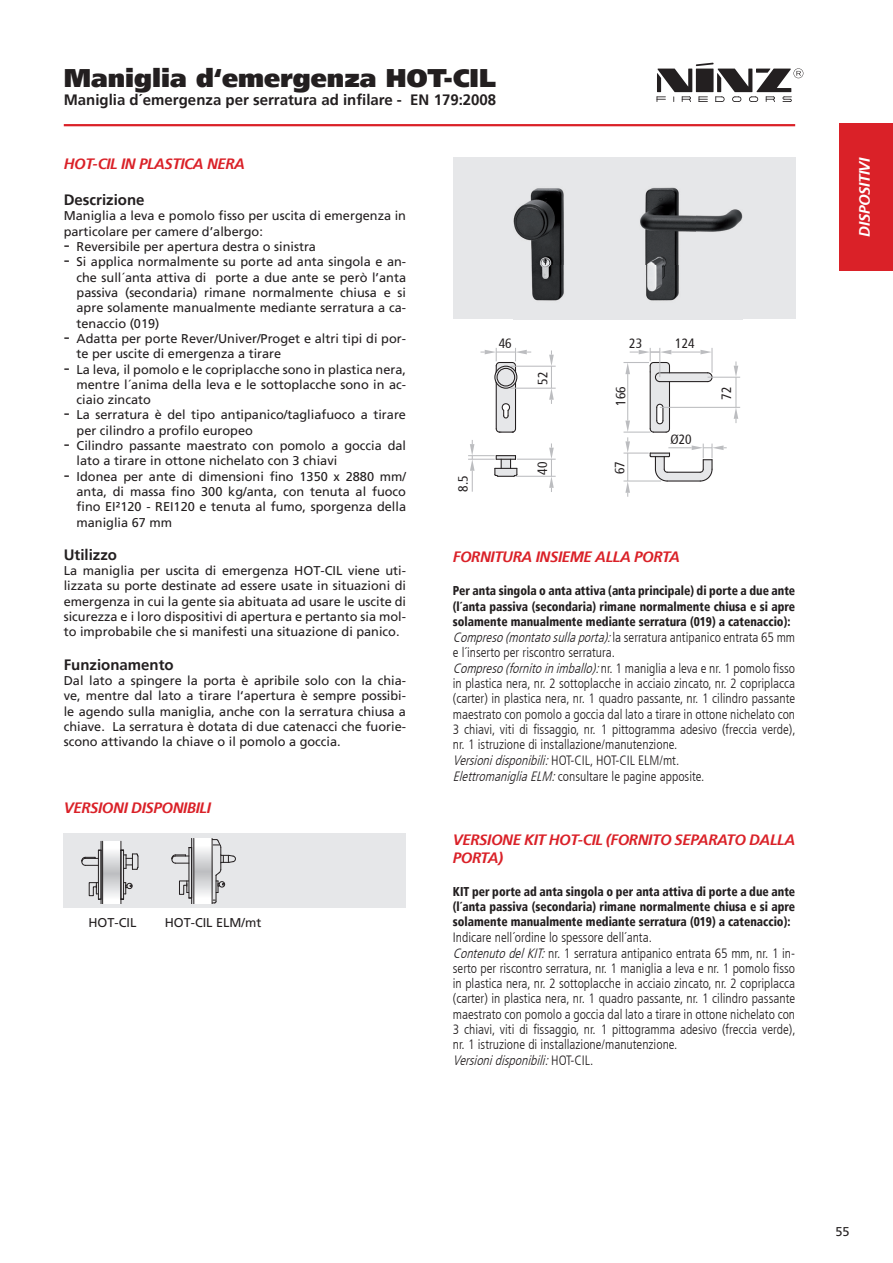
<style>
.page{position:relative;width:893px;height:1263px;background:#fff}
.page>*{position:absolute;margin:0;border:0;box-sizing:border-box;transform-origin:0 0}
.t1{font:900 25.5px "Frutiger";color:#231f20}
.t2{font:italic 700 15px/18px "Frutiger";letter-spacing:-.025em;color:#da2128}
.t3{font:700 15px "Frutiger";color:#231f20}
.t4{font:italic 700 15px "Frutiger";letter-spacing:-.025em;color:#fff}
.t5{font:300 condensed 13.5px/15.5px "Frutiger LT Com";color:#231f20}
.t6{font:condensed 13.5px "Frutiger";color:#231f20}
.t7{font:12.75px/15.3px "Frutiger";color:#231f20;text-align:justify}
.t8{font:900 condensed 12.75px/15.3px "Frutiger LT";color:#231f20;text-align:justify;scale:.92 1}
.s1{font-size:18px}
.s2{font-style:italic}
</style>
<div class="page">
<div style="left:64px;top:834px;width:342px;height:74px;background:#e6e7e9"></div>
<svg style="left:103px;top:841px;width:18px;height:62px"></svg>
<hr style="left:121px;top:841px;width:1px;height:62px;background:#231f20">
<hr style="left:102px;top:841px;width:1px;height:62px;background:#231f20">
<hr style="left:101px;top:841px;width:1px;height:62px;background:#231f20">
<svg style="left:82px;top:849px;width:20px;height:51px"></svg>
<svg style="left:120px;top:849px;width:19px;height:51px"></svg>
<svg style="left:194px;top:839px;width:18px;height:64px"></svg>
<hr style="left:193px;top:838px;width:1px;height:65px;background:#231f20">
<hr style="left:191px;top:838px;width:1px;height:65px;background:#231f20">
<svg style="left:172px;top:847px;width:19px;height:52px"></svg>
<hr style="left:212px;top:838px;width:1px;height:65px;background:#231f20">
<svg style="left:212px;top:839px;width:23px;height:64px"></svg>
<div style="left:453px;top:158px;width:342px;height:161px;background:#e6e7e9"></div>
<img style="left:513px;top:187px;width:230px;height:114px">
<hr style="left:510px;top:366px;width:46px;height:1px;background:#bcbdc0">
<hr style="left:510px;top:388px;width:46px;height:1px;background:#bcbdc0">
<hr style="left:517px;top:459px;width:39px;height:1px;background:#bcbdc0">
<hr style="left:515px;top:476px;width:41px;height:1px;background:#bcbdc0">
<svg style="left:549px;top:350px;width:5px;height:54px"></svg>
<svg style="left:549px;top:443px;width:5px;height:49px"></svg>
<svg style="left:480px;top:348px;width:51px;height:85px"></svg>
<svg style="left:468px;top:440px;width:50px;height:52px"></svg>
<hr style="left:660px;top:407px;width:80px;height:1px;background:#bcbdc0">
<hr style="left:708px;top:377px;width:32px;height:1px;background:#bcbdc0">
<svg style="left:734px;top:408px;width:4px;height:15px"></svg>
<svg style="left:734px;top:361px;width:4px;height:16px"></svg>
<hr style="left:735px;top:377px;width:1px;height:30px;background:#bcbdc0">
<svg style="left:623px;top:348px;width:104px;height:149px"></svg>
<hr style="left:671px;top:351px;width:29px;height:2px;background:#bcbdc0">
<div style="left:839px;top:124px;width:54px;height:147px;background:#da2128"></div>
<hr style="left:64px;top:124px;width:731px;height:2px;background:#da2128">
<svg style="left:657px;top:63px;width:146px;height:39px"></svg>
<h1 class="t1" style="left:64px;top:62px;width:434px">Maniglia d‘emergenza HOT-CIL</h1>
<p class="t3" style="left:64px;top:91px;width:434px">Maniglia d´emergenza per serratura ad infilare - EN 179:2008</p>
<p class="t2" style="left:64px;top:155px;width:183px">HOT-CIL IN PLASTICA NERA</p>
<p class="t3" style="left:64px;top:191px;width:82px">Descrizione</p>
<p class="t7" style="left:64px;top:208px;width:344px">Maniglia a leva e pomolo fisso per uscita di emergenza in particolare per camere d’albergo:</p>
<p class="t7" style="left:64px;top:239px;width:254px"><span class="s1">-</span> Reversibile per apertura destra o sinistra</p>
<p class="t7" style="left:77px;top:254px;width:331px;text-indent:-13px"><span class="s1">-</span> Si applica normalmente su porte ad anta singola e an&shy;che sull´anta attiva di porte a due ante se però l’anta passiva (secondaria) rimane normalmente chiusa e si apre solamente manualmente mediante serratura a ca&shy;tenaccio (019)</p>
<p class="t7" style="left:77px;top:331px;width:331px;text-indent:-13px"><span class="s1">-</span> Adatta per porte Rever/Univer/Proget e altri tipi di por&shy;te per uscite di emergenza a tirare</p>
<p class="t7" style="left:77px;top:361px;width:331px;text-indent:-13px"><span class="s1">-</span> La leva, il pomolo e le copriplacche sono in plastica nera, mentre l´anima della leva e le sottoplacche sono in ac&shy;ciaio zincato</p>
<p class="t7" style="left:77px;top:407px;width:331px;text-indent:-13px"><span class="s1">-</span> La serratura è del tipo antipanico/tagliafuoco a tirare per cilindro a profilo europeo</p>
<p class="t7" style="left:77px;top:438px;width:331px;text-indent:-13px"><span class="s1">-</span> Cilindro passante maestrato con pomolo a goccia dal lato a tirare in ottone nichelato con 3 chiavi</p>
<p class="t7" style="left:77px;top:468px;width:331px;text-indent:-13px"><span class="s1">-</span> Idonea per ante di dimensioni fino 1350 x 2880 mm/ anta, di massa fino 300 kg/anta, con tenuta al fuoco fino EI²120 - REI120 e tenuta al fumo, sporgenza della maniglia 67 mm</p>
<p class="t3" style="left:64px;top:546px;width:55px">Utilizzo</p>
<p class="t7" style="left:64px;top:563px;width:344px">La maniglia per uscita di emergenza HOT-CIL viene uti&shy;lizzata su porte destinate ad essere usate in situazioni di emergenza in cui la gente sia abituata ad usare le uscite di sicurezza e i loro dispositivi di apertura e pertanto sia mol&shy;to improbabile che si manifesti una situazione di panico.</p>
<p class="t3" style="left:64px;top:656px;width:112px">Funzionamento</p>
<p class="t7" style="left:64px;top:673px;width:344px">Dal lato a spingere la porta è apribile solo con la chia&shy;ve, mentre dal lato a tirare l‘apertura è sempre possibi&shy;le agendo sulla maniglia, anche con la serratura chiusa a chiave. La serratura è dotata di due catenacci che fuorie&shy;scono attivando la chiave o il pomolo a goccia.</p>
<p class="t2" style="left:64px;top:799px;width:149px">VERSIONI DISPONIBILI</p>
<p class="t7" style="left:88px;top:915px;width:49px">HOT-CIL</p>
<p class="t7" style="left:165px;top:915px;width:98px">HOT-CIL ELM/mt</p>
<p class="t6" style="left:499px;top:335px;width:14px">46</p>
<p class="t6" style="left:535px;top:385px;width:14px;rotate:-90deg">52</p>
<p class="t6" style="left:455px;top:492px;width:18px;rotate:-90deg">8.5</p>
<p class="t6" style="left:535px;top:474px;width:14px;rotate:-90deg">40</p>
<p class="t6" style="left:629px;top:335px;width:14px">23</p>
<p class="t6" style="left:675px;top:335px;width:21px">124</p>
<p class="t6" style="left:613px;top:406px;width:21px;rotate:-90deg">166</p>
<p class="t6" style="left:612px;top:474px;width:14px;rotate:-90deg">67</p>
<p class="t6" style="left:670px;top:431px;width:23px">Ø20</p>
<p class="t6" style="left:719px;top:400px;width:14px;rotate:-90deg">72</p>
<p class="t2" style="left:453px;top:548px;width:229px">FORNITURA INSIEME ALLA PORTA</p>
<p class="t8" style="left:453px;top:583px;width:374px">Per anta singola o anta attiva (anta principale) di porte a due ante (l´anta passiva (secondaria) rimane normalmente chiusa e si apre solamente manualmente mediante serratura (019) a catenaccio):</p>
<p class="t5" style="left:453px;top:629px;width:344px"><span class="s2">Compreso(montatosullaporta):</span>la serratura antipanico entrata 65 mm e l´inserto per riscontro serratura.<br><span class="s2">Compreso(fornitoinimballo):</span>n r. 1 m a n i g l i a a l e va e n r. 1 p o m o l o fis s o in plastica nera, nr. 2 sottoplacche in acciaio zincato, nr. 2 copriplacca (carter) in plastica nera, nr. 1 quadro passante, nr. 1 cilindro passante maestrato con pomolo a goccia dal lato a tirare in ottone nichelato con 3 chiavi, viti di fissaggio, nr. 1 pittogramma adesivo (freccia verde), nr. 1 istruzione di installazione/manutenzione.<br><span class="s2">Versionidisponibili:</span>HOT-CIL, HOT-CIL ELM/mt.<br><span class="s2">ElettromanigliaELM:</span>consultare le pagine apposite.</p>
<p class="t2" style="left:453px;top:830px;width:344px">VERSIONE KIT HOT-CIL (FORNITO SEPARATO DALLA<br>PORTA)</p>
<p class="t8" style="left:453px;top:884px;width:374px">KIT per porte ad anta singola o per anta attiva di porte a due ante (l´anta passiva (secondaria) rimane normalmente chiusa e si apre solamente manualmente mediante serratura (019) a catenaccio):</p>
<p class="t5" style="left:453px;top:929px;width:344px">Indicare nell´ordine lo spessore dell´anta.<br><span class="s2">ContenutodelKIT:</span>nr. 1 serratura antipanico entrata 65 mm, nr. 1 in&shy;serto per riscontro serratura, nr. 1 maniglia a leva e nr. 1 pomolo fisso in plastica nera, nr. 2 sottoplacche in acciaio zincato, nr. 2 copriplacca (carter) in plastica nera, nr. 1 quadro passante, nr. 1 cilindro passante maestrato con pomolo a goccia dal lato a tirare in ottone nichelato con 3 chiavi, viti di fissaggio, nr. 1 pittogramma adesivo (freccia verde), nr. 1 istruzione di installazione/manutenzione.<br><span class="s2">Versionidisponibili:</span>H O T- C I L .</p>
<p class="t4" style="left:856px;top:237px;width:81px;rotate:-90deg">DISPOSITIVI</p>
<p class="t7" style="left:835px;top:1224px;width:16px">55</p>
</div>
